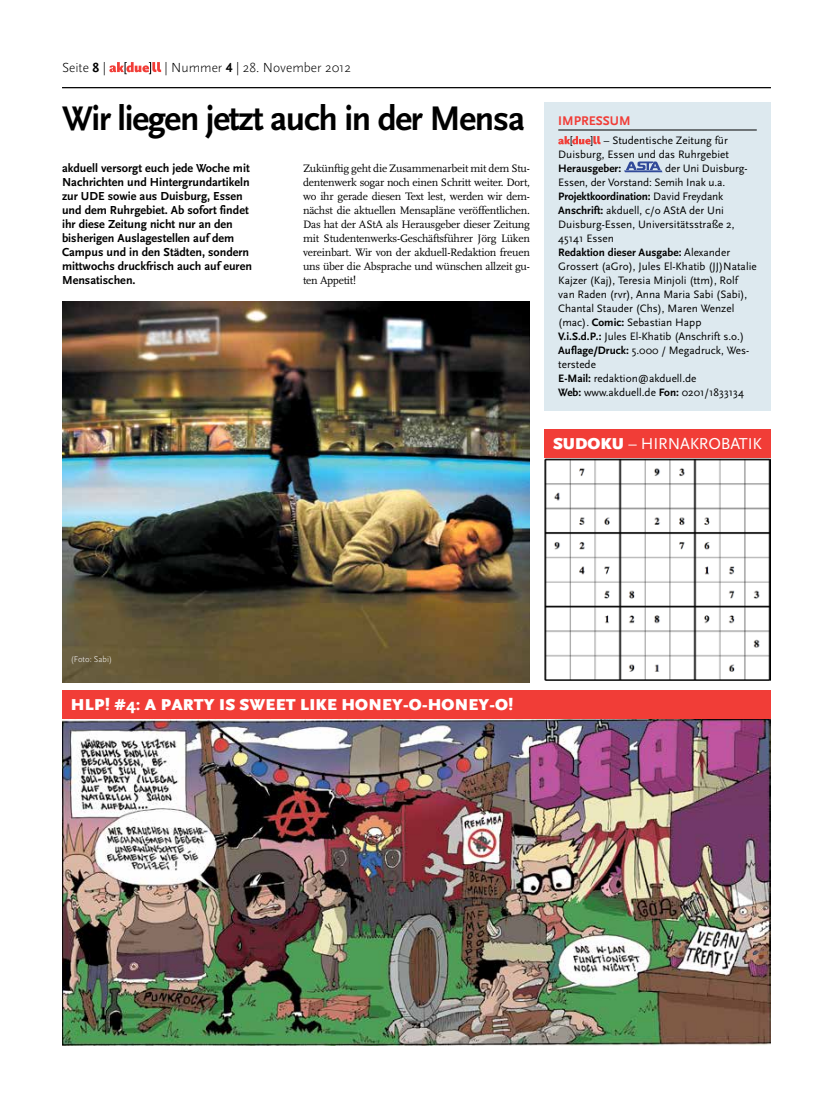
<style>
.page{position:relative;width:833px;height:1117px;background:#fff}
.page>*{position:absolute;margin:0;border:0;box-sizing:border-box;transform-origin:0 0}
.t1{font:700 35.62px "Scala Sans";letter-spacing:-.035em;color:#000}
.t2{font:900 16.5px "Scala Sans";letter-spacing:.01em;color:#fff}
.t3{font:16.5px "Scala Sans";color:#fff}
.t4{font:300 13.75px "Scala Sans";color:#000}
.t5{font:700 13.12px "Scala Sans Caps";color:#f13d37}
.t6{font:700 12.12px/14px "Scala Sans";color:#000}
.t7{font:11.25px/14px "Scala Sans";color:#000;text-align:right}
.t8{font:11.25px/14px "Scala";letter-spacing:-.02em;color:#000;text-align:justify}
.t9{font:700 11.25px "Scala Sans";color:#000}
.t10{font:300 8.75px "Scala Sans";color:#fff}
.s1{font-family:"Scala Sans Caps";font-weight:700}
.s2{font-weight:700}
.s3{font-weight:900}
</style>
<div class="page">
<svg style="left:109px;top:62px;width:52px;height:12px"></svg>
<hr style="left:62px;top:87px;width:709px;height:1px;background:#000">
<div style="left:62px;top:690px;width:709px;height:28px;background:#f13d37"></div>
<div style="left:544px;top:429px;width:227px;height:28px;background:#f13d37"></div>
<div style="left:544px;top:102px;width:227px;height:308px;background:#dde9ef"></div>
<hr style="left:558px;top:130px;width:198px;height:1px;background:#000">
<svg style="left:558px;top:136px;width:42px;height:10px"></svg>
<svg style="left:624px;top:161px;width:38px;height:11px"></svg>
<img style="left:62px;top:301px;width:468px;height:381px">
<img style="left:62px;top:718px;width:709px;height:327px">
<img style="left:544px;top:459px;width:227px;height:221px">
<p class="t4" style="left:62px;top:60px;width:45px">Seite <span class="s1">8</span> |</p>
<p class="t4" style="left:165px;top:60px;width:188px">| Nummer <span class="s1">4</span> | 28. November 2012</p>
<h1 class="t1" style="left:62px;top:99px;width:464px">Wir liegen jetzt auch in der Mensa</h1>
<p class="t8" style="left:303px;top:162px;width:228px">Zukünftig geht die Zusammenarbeit mit dem Stu&shy;dentenwerk sogar noch einen Schritt weiter. Dort, wo ihr gerade diesen Text lest, werden wir dem&shy;nächst die aktuellen Mensapläne veröffentlichen.<br>Das hat der AStA als Herausgeber dieser Zeitung mit Studentenwerks-Geschäftsführer Jörg Lüken vereinbart. Wir von der akduell-Redaktion freuen uns über die Absprache und wünschen allzeit gu&shy;ten Appetit!</p>
<p class="t6" style="left:62px;top:162px;width:191px">akduell versorgt euch jede Woche mit Nachrichten und Hintergrundartikeln zur UDE sowie aus Duisburg, Essen und dem Ruhrgebiet. Ab sofort findet ihr diese Zeitung nicht nur an den bisherigen Auslagestellen auf dem Campus und in den Städten, sondern mittwochs druckfrisch auch auf euren Mensatischen.</p>
<p class="t5" style="left:558px;top:113px;width:74px">IMPRESSUM</p>
<p class="t7" style="left:558px;top:134px;width:172px">– Studentische Zeitung für<br>Duisburg, Essen und das Ruhrgebiet</p>
<p class="t9" style="left:558px;top:162px;width:64px">Herausgeber:</p>
<p class="t7" style="left:558px;top:162px;width:200px;text-align:left;text-indent:107px">der Uni Duisburg-Essen, der Vorstand: Semih Inak u.a.<br><span class="s2">Projektkoordination:</span> David Freydank <span class="s2">Anschrift:</span> akduell, c/o AStA der Uni Duisburg-Essen, Universitätsstraße 2, 45141 Essen<br><span class="s2">Redaktion dieser Ausgabe:</span> Alexander Grossert (aGro), Jules El-Khatib (JJ)Natalie Kajzer (Kaj), Teresia Minjoli (ttm), Rolf van Raden (rvr), Anna Maria Sabi (Sabi), Chantal Stauder (Chs), Maren Wenzel (mac). <span class="s2">Comic:</span> Sebastian Happ<br><span class="s2">V.i.S.d.P.:</span> Jules El-Khatib (Anschrift s.o.)<br><span class="s2">Auflage/Druck:</span> 5.000 / Megadruck, Wes&shy;terstede<br><span class="s2">E-Mail:</span> redaktion@akduell.de<br><span class="s2">Web:</span> www.akduell.de <span class="s2">Fon:</span> 0201/1833134</p>
<h2 class="t3" style="left:553px;top:435px;width:111px"><span class="s3">SUDOKU</span> – Hirnakrobatik</h2>
<p class="t10" style="left:71px;top:654px;width:43px">(Foto: Sabi)</p>
<h2 class="t2" style="left:71px;top:695px;width:12px">HLP</h2>
<h2 class="t2" style="left:105px;top:695px;width:410px">! #4: A PARTY IS SWEET LIKE HONEY-O-HONEY-O!</h2>
</div>
